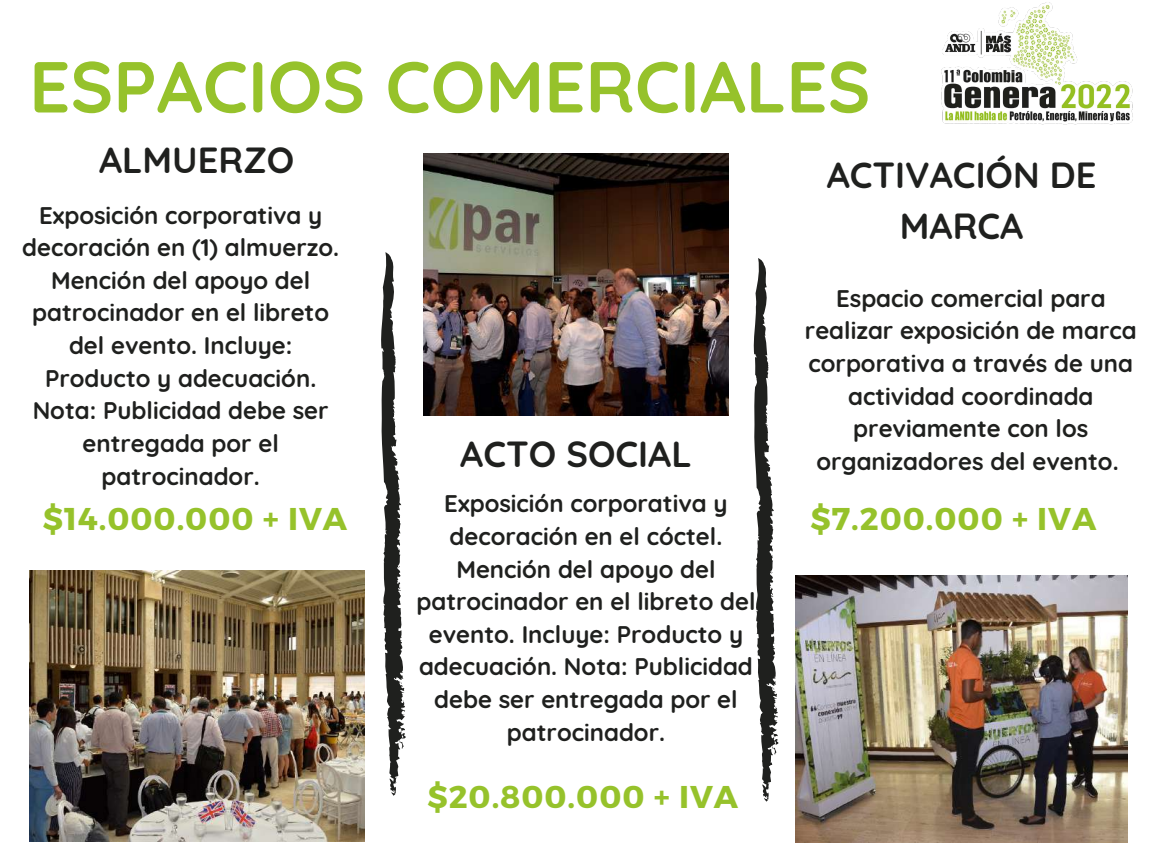
<style>
.page{position:relative;width:1152px;height:864px;background:#fff}
.page>*{position:absolute;margin:0;border:0;box-sizing:border-box;transform-origin:0 0}
.t1{font:700 72px "Quicksand";color:#96c22b}
.t2{font:700 36.3px/50.7px "Quicksand";color:#1f201e;text-align:center}
.t3{font:700 31.5px "Montserrat";letter-spacing:.03em;color:#96c22b}
.t4{font:700 24px/32.7px "Quicksand";color:#1f201e;text-align:center}
</style>
<div class="page">
<img style="left:29px;top:571px;width:335px;height:271px">
<img style="left:796px;top:576px;width:332px;height:266px">
<img style="left:423px;top:154px;width:305px;height:262px">
<svg style="left:753px;top:258px;width:26px;height:544px"></svg>
<svg style="left:381px;top:252px;width:25px;height:544px"></svg>
<img style="left:941px;top:2px;width:192px;height:123px">
<h1 class="t1" style="left:29px;top:41px;width:843px">ESPACIOS COMERCIALES</h1>
<h2 class="t2" style="left:99px;top:134px;width:197px">ALMUERZO</h2>
<p class="t4" style="left:22px;top:198px;width:318px">Exposición corporativa y decoración en (1) almuerzo.<br>Mención del apoyo del patrocinador en el libreto del evento. Incluye:<br>Producto y adecuación.<br>Nota: Publicidad debe ser entregada por el patrocinador.</p>
<h3 class="t3" style="left:43px;top:499px;width:306px">$14.000.000 + IVA</h3>
<h2 class="t2" style="left:460px;top:428px;width:233px">ACTO SOCIAL</h2>
<p class="t4" style="left:416px;top:487px;width:341px">Exposición corporativa y decoración en el cóctel.<br>Mención del apoyo del patrocinador en el libreto del evento. Incluye: Producto y adecuación. Nota: Publicidad debe ser entregada por el patrocinador.</p>
<h3 class="t3" style="left:428px;top:777px;width:312px">$20.800.000 + IVA</h3>
<h2 class="t2" style="left:827px;top:149px;width:271px">ACTIVACIÓN DE<br>MARCA</h2>
<p class="t4" style="left:805px;top:282px;width:333px">Espacio comercial para realizar exposición de marca corporativa a través de una actividad coordinada previamente con los organizadores del evento.</p>
<h3 class="t3" style="left:810px;top:498px;width:288px">$7.200.000 + IVA</h3>
</div>
